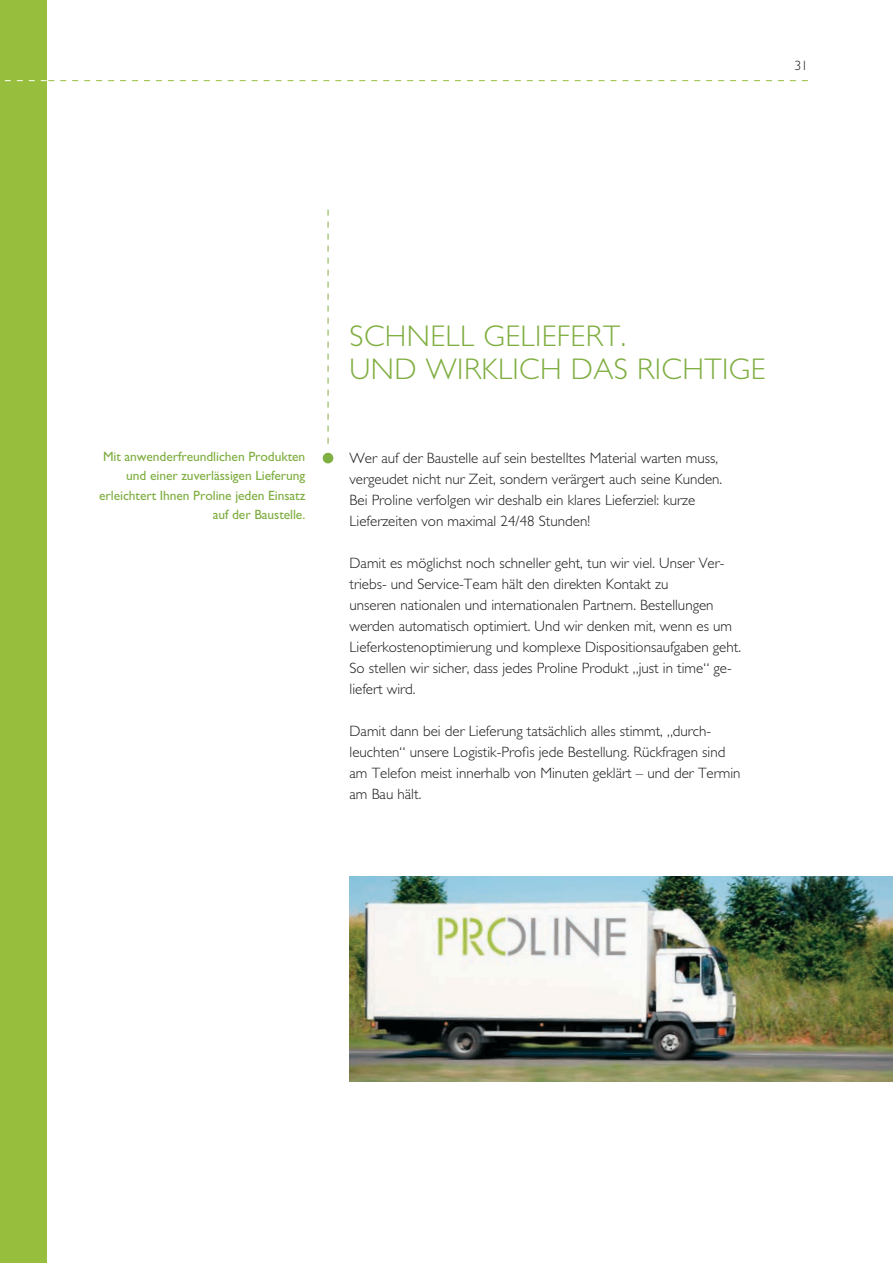
<style>
.page{position:relative;width:893px;height:1263px;background:#fff}
.page>*{position:absolute;margin:0;border:0;box-sizing:border-box;transform-origin:0 0}
.t1{font:300 30px/33px "Gill Sans";letter-spacing:.015em;color:#7fae41}
.t2{font:300 15px/21px "Gill Sans";color:#1a181b}
.t3{font:13.5px/19.5px "Gill Sans";letter-spacing:-.005em;color:#7fae41;text-align:right}
.t4{font:300 13.5px "Gill Sans";color:#1a181b}
</style>
<div class="page">
<div style="left:0;top:0;width:47px;height:1263px;background:#97bf3d"></div>
<img style="left:349px;top:876px;width:544px;height:205px">
<svg style="left:4px;top:80px;width:804px;height:1px"></svg>
<svg style="left:328px;top:210px;width:1px;height:234px"></svg>
<div style="left:323px;top:453px;width:10px;height:10px;background:#7fae41;border-radius:50%"></div>
<p class="t4" style="left:794px;top:58px;width:15px">31</p>
<p class="t3" style="left:99px;top:447px;width:208px">Mit anwenderfreundlichen Produkten und einer zuverlässigen Lieferung erleichtert Ihnen Proline jeden Einsatz auf der Baustelle.</p>
<h1 class="t1" style="left:349px;top:319px;width:417px">SCHNELL GELIEFERT.<br>UND WIRKLICH DAS RICHTIGE</h1>
<p class="t2" style="left:349px;top:448px;width:374px">Wer auf der Baustelle auf sein bestelltes Material warten muss, vergeudet nicht nur Zeit, sondern verärgert auch seine Kunden.<br>Bei Proline verfolgen wir deshalb ein klares Lieferziel: kurze Lieferzeiten von maximal 24/48 Stunden!</p>
<p class="t2" style="left:349px;top:553px;width:393px">Damit es möglichst noch schneller geht, tun wir viel. Unser Ver&shy;triebs- und Service-Team hält den direkten Kontakt zu<br>unseren nationalen und internationalen Partnern. Bestellungen werden automatisch optimiert. Und wir denken mit, wenn es um Lieferkostenoptimierung und komplexe Dispositionsaufgaben geht.<br>So stellen wir sicher, dass jedes Proline Produkt „just in time“ ge&shy;liefert wird.</p>
<p class="t2" style="left:349px;top:721px;width:392px">Damit dann bei der Lieferung tatsächlich alles stimmt, „durch&shy;leuchten“ unsere Logistik-Profis jede Bestellung. Rückfragen sind am Telefon meist innerhalb von Minuten geklärt – und der Termin am Bau hält.</p>
</div>
